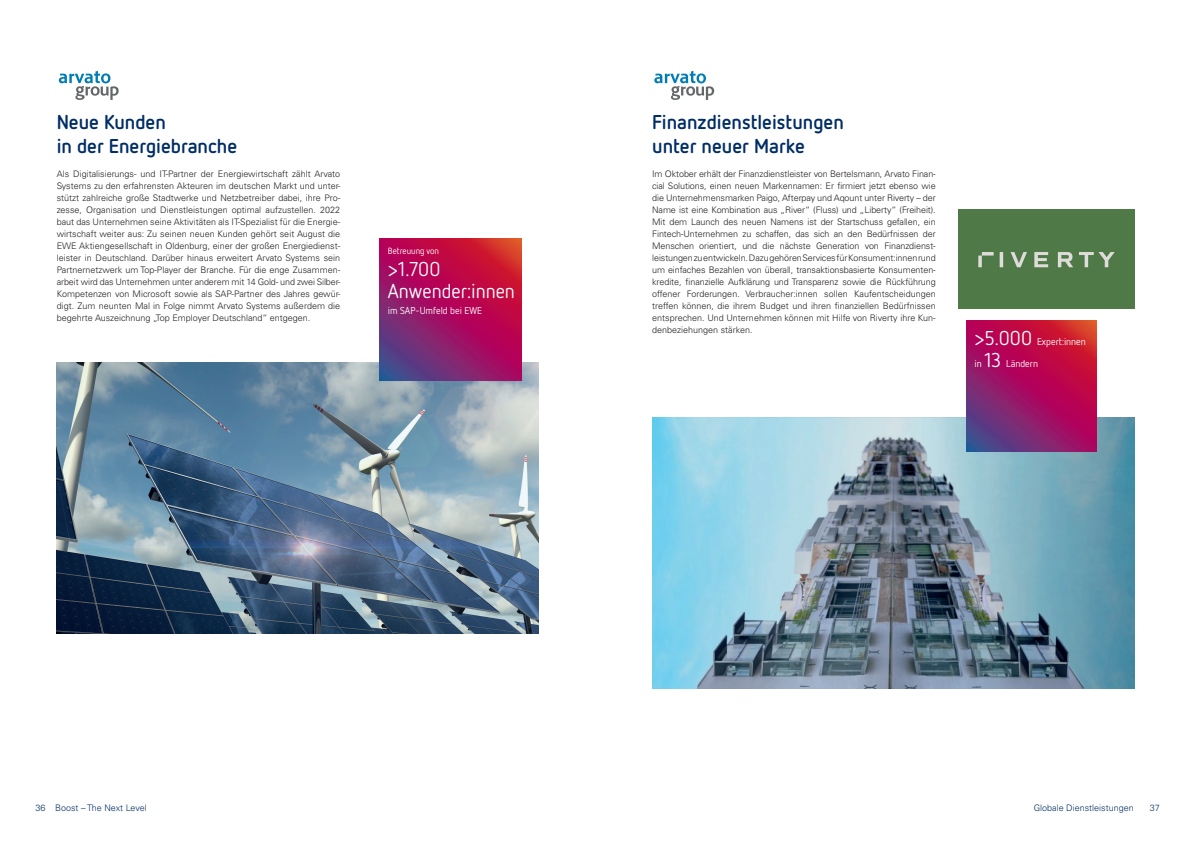
<style>
.page{position:relative;width:1191px;height:842px;background:#fff}
.page>*{position:absolute;margin:0;border:0;box-sizing:border-box;transform-origin:0 0}
.t1{font:700 20px/24px "Netto OT";color:#002d66}
.t2{font:20px/22px "Netto OT";color:#fff}
.t3{font:10px "Netto OT";color:#fff}
.t4{font:300 9px/12px "Univers LT Pro 45";color:#231f20;text-align:justify}
.t5{font:300 9px "Univers LT Pro 45";color:#002d66}
.t6{font:9px "Netto OT";color:#fff}
.s1{font-size:20px}
</style>
<div class="page">
<svg style="left:654px;top:71px;width:60px;height:29px"></svg>
<img style="left:652px;top:417px;width:482px;height:272px">
<svg style="left:966px;top:321px;width:130px;height:130px;background:#a2165b"></svg>
<div style="left:958px;top:210px;width:176px;height:99px;background:#4f7a47"></div>
<svg style="left:59px;top:71px;width:60px;height:29px"></svg>
<img style="left:57px;top:363px;width:481px;height:271px">
<svg style="left:380px;top:239px;width:142px;height:142px;background:#a3165a"></svg>
<h1 class="t1" style="left:57px;top:109px;width:182px">Neue Kunden<br>in der Energiebranche</h1>
<p class="t4" style="left:57px;top:167px;width:285px">Als Digitalisierungs- und IT-Partner der Energiewirtschaft zählt Arvato Systems zu den erfahrensten Akteuren im deutschen Markt und unter&shy;stützt zahlreiche große Stadtwerke und Netzbetreiber dabei, ihre Pro&shy;zesse, Organisation und Dienstleistungen optimal aufzustellen. 2022 baut das Unternehmen seine Aktivitäten als IT-Spezialist für die Energie&shy;wirtschaft weiter aus: Zu seinen neuen Kunden gehört seit August die EWE Aktiengesellschaft in Oldenburg, einer der großen Energiedienst&shy;leister in Deutschland. Darüber hinaus erweitert Arvato Systems sein Partnernetzwerk um Top-Player der Branche. Für die enge Zusammen&shy;arbeit wird das Unternehmen unter anderem mit 14 Gold- und zwei Silber-Kompetenzen von Microsoft sowie als SAP-Partner des Jahres gewür&shy;digt. Zum neunten Mal in Folge nimmt Arvato Systems außerdem die begehrte Auszeichnung „Top Employer Deutschland“ entgegen.</p>
<p class="t6" style="left:388px;top:246px;width:53px">Betreuung von</p>
<h1 class="t2" style="left:388px;top:258px;width:129px">&gt;1.700<br>Anwender:innen</h1>
<p class="t3" style="left:388px;top:305px;width:96px">im SAP-Umfeld bei EWE</p>
<h1 class="t1" style="left:652px;top:109px;width:193px">Finanzdienstleistungen unter neuer Marke</h1>
<p class="t4" style="left:652px;top:167px;width:285px">Im Oktober erhält der Finanzdienstleister von Bertelsmann, Arvato Finan&shy;cial Solutions, einen neuen Markennamen: Er firmiert jetzt ebenso wie die Unternehmensmarken Paigo, Afterpay und Aqount unter Riverty – der Name ist eine Kombination aus „River“ (Fluss) und „Liberty“ (Freiheit).<br>Mit dem Launch des neuen Namens ist der Startschuss gefallen, ein Fintech-Unternehmen zu schaffen, das sich an den Bedürfnissen der Menschen orientiert, und die nächste Generation von Finanzdienst&shy;leistungen zu entwickeln. Dazu gehören Services für Konsument:innen rund um einfaches Bezahlen von überall, transaktionsbasierte Konsumenten&shy;kredite, finanzielle Aufklärung und Transparenz sowie die Rückführung offener Forderungen. Verbraucher:innen sollen Kaufentscheidungen treffen können, die ihrem Budget und ihren finanziellen Bedürfnissen entsprechen. Und Unternehmen können mit Hilfe von Riverty ihre Kun&shy;denbeziehungen stärken.</p>
<p class="t3" style="left:974px;top:335px;width:113px"><span class="s1">&gt;5.000</span> Expert:innen</p>
<p class="t3" style="left:974px;top:357px;width:65px">in <span class="s1">13</span> Ländern</p>
<p class="t5" style="left:35px;top:802px;width:113px">36 Boost – The Next Level</p>
<p class="t5" style="left:1033px;top:802px;width:101px">Globale Dienstleistungen</p>
<p class="t5" style="left:1149px;top:802px;width:12px">37</p>
</div>
